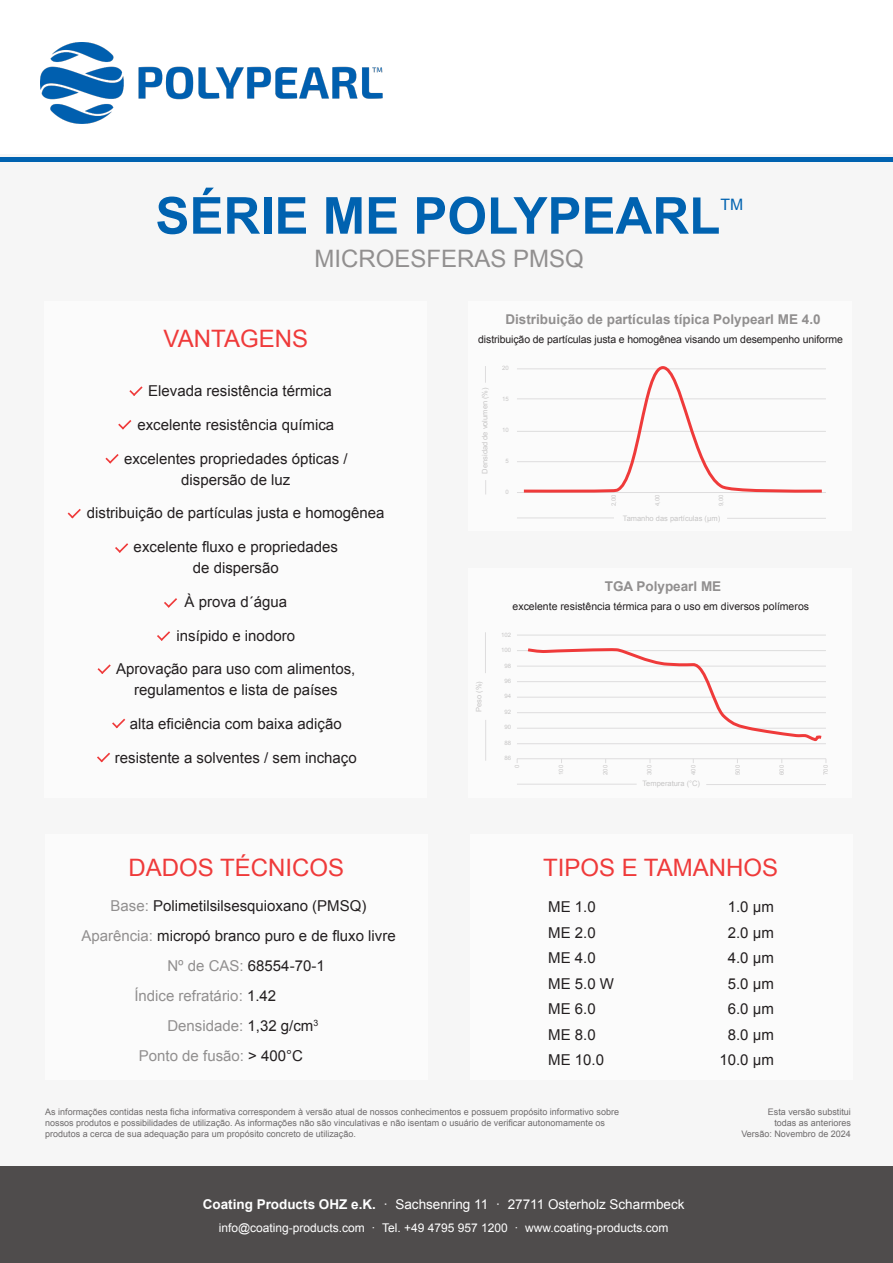
<style>
.page{position:relative;width:893px;height:1263px;background:#fff}
.page>*{position:absolute;margin:0;border:0;box-sizing:border-box;transform-origin:0 0}
.t1{font:700 51px "Arial";color:#0062b0}
.t2{font:24px "Arial";color:#ef3a3a}
.t3{font:24px "Arial";color:#918f8f}
.t4{font:15.75px "Arial";color:#0062b0}
.t5{font:15px "Arial";color:#231f20}
.t6{font:15px "Arial";color:#918f8f}
.t7{font:700 13.5px "Arial";color:#918f8f}
.t8{font:13.5px "Arial";color:#fff}
.t9{font:700 13.5px "Arial";color:#fff}
.t10{font:12px "Arial";color:#fff}
.t11{font:10.5px "Arial";letter-spacing:-.01em;color:#231f20}
.t12{font:9px "Arial";color:#6e6b6c}
.t13{font:8.7px "Arial";color:#231f20}
.t14{font:7.5px "Arial";color:rgb(35 31 32/.25)}
.t15{font:6px "Arial";color:rgb(35 31 32/.25)}
.s1{color:#918f8f}
.s2{color:#231f20}
</style>
<div class="page">
<div style="left:0;top:154px;width:893px;height:1109px;background:#f6f6f6"></div>
<div style="left:45px;top:834px;width:383px;height:246px;background:#fff"></div>
<div style="left:470px;top:834px;width:382px;height:246px;background:#fff"></div>
<div style="left:44px;top:301px;width:383px;height:497px;background:#fff"></div>
<svg style="left:129px;top:386px;width:14px;height:10px"></svg>
<svg style="left:118px;top:420px;width:13px;height:9px"></svg>
<svg style="left:105px;top:454px;width:14px;height:9px"></svg>
<svg style="left:68px;top:509px;width:13px;height:9px"></svg>
<svg style="left:115px;top:543px;width:13px;height:10px"></svg>
<svg style="left:164px;top:598px;width:13px;height:10px"></svg>
<svg style="left:157px;top:631px;width:13px;height:10px"></svg>
<svg style="left:98px;top:664px;width:13px;height:10px"></svg>
<svg style="left:112px;top:719px;width:13px;height:9px"></svg>
<svg style="left:97px;top:753px;width:13px;height:9px"></svg>
<div style="left:469px;top:301px;width:383px;height:230px;background:#fff"></div>
<div style="left:469px;top:568px;width:383px;height:230px;background:#fff"></div>
<hr style="left:517px;top:635px;width:309px;height:1px;background:#deddde">
<hr style="left:517px;top:650px;width:309px;height:1px;background:#deddde">
<hr style="left:517px;top:666px;width:309px;height:1px;background:#deddde">
<hr style="left:517px;top:681px;width:309px;height:1px;background:#deddde">
<hr style="left:517px;top:697px;width:309px;height:1px;background:#deddde">
<hr style="left:517px;top:712px;width:309px;height:1px;background:#deddde">
<hr style="left:517px;top:728px;width:309px;height:1px;background:#deddde">
<hr style="left:517px;top:743px;width:309px;height:1px;background:#deddde">
<hr style="left:485px;top:632px;width:1px;height:41px;background:#deddde">
<hr style="left:485px;top:720px;width:1px;height:41px;background:#deddde">
<hr style="left:706px;top:784px;width:120px;height:1px;background:#deddde">
<hr style="left:517px;top:784px;width:120px;height:1px;background:#deddde">
<hr style="left:517px;top:758px;width:309px;height:1px;background:#deddde">
<svg style="left:525px;top:648px;width:300px;height:93px"></svg>
<hr style="left:517px;top:369px;width:309px;height:1px;background:#deddde">
<hr style="left:517px;top:399px;width:309px;height:1px;background:#deddde">
<hr style="left:517px;top:431px;width:309px;height:1px;background:#deddde">
<hr style="left:517px;top:461px;width:309px;height:1px;background:#deddde">
<svg style="left:485px;top:366px;width:1px;height:17px"></svg>
<svg style="left:485px;top:480px;width:1px;height:14px"></svg>
<hr style="left:727px;top:518px;width:99px;height:1px;background:#deddde">
<hr style="left:517px;top:518px;width:97px;height:1px;background:#deddde">
<hr style="left:517px;top:492px;width:309px;height:1px;background:#deddde">
<svg style="left:521px;top:366px;width:304px;height:127px"></svg>
<div style="left:0;top:157px;width:893px;height:5px;background:#0062b0"></div>
<div style="left:0;top:1166px;width:893px;height:97px;background:#4f4c4c"></div>
<img style="left:41px;top:42px;width:342px;height:81px">
<p class="t1" style="left:155px;top:197px;width:566px">SÉRIE ME POLYPEARL</p>
<p class="t4" style="left:720px;top:198px;width:24px">TM</p>
<p class="t3" style="left:315px;top:250px;width:271px">MICROESFERAS PMSQ</p>
<p class="t2" style="left:164px;top:329px;width:146px">VANTAGENS</p>
<p class="t5" style="left:148px;top:385px;width:185px">Elevada resistência térmica</p>
<p class="t5" style="left:137px;top:419px;width:198px">excelente resistência química</p>
<p class="t5" style="left:124px;top:453px;width:225px">excelentes propriedades ópticas /</p>
<p class="t5" style="left:181px;top:474px;width:111px">dispersão de luz</p>
<p class="t5" style="left:87px;top:507px;width:299px">distribuição de partículas justa e homogênea</p>
<p class="t5" style="left:134px;top:541px;width:206px">excelente fluxo e propriedades</p>
<p class="t5" style="left:193px;top:562px;width:87px">de dispersão</p>
<p class="t5" style="left:185px;top:596px;width:104px">À prova d´água</p>
<p class="t5" style="left:177px;top:630px;width:120px">insípido e inodoro</p>
<p class="t5" style="left:116px;top:663px;width:241px">Aprovação para uso com alimentos,</p>
<p class="t5" style="left:134px;top:684px;width:205px">regulamentos e lista de países</p>
<p class="t5" style="left:130px;top:718px;width:213px">alta eficiência com baixa adição</p>
<p class="t5" style="left:115px;top:752px;width:243px">resistente a solventes / sem inchaço</p>
<p class="t2" style="left:129px;top:858px;width:217px">DADOS TÉCNICOS</p>
<p class="t5" style="left:111px;top:900px;width:257px"><span class="s1">Base:</span> Polimetilsilsesquioxano (PMSQ)</p>
<p class="t5" style="left:81px;top:930px;width:316px"><span class="s1">Aparência:</span> micropó branco puro e de fluxo livre</p>
<p class="t5" style="left:167px;top:960px;width:159px"><span class="s1">Nº de CAS:</span> 68554-70-1</p>
<p class="t6" style="left:134px;top:990px;width:143px">Índice refratário: <span class="s2">1.42</span></p>
<p class="t6" style="left:167px;top:1020px;width:147px">Densidade: <span class="s2">1,32 g/cm</span></p>
<p class="t13" style="left:313px;top:1019px;width:6px">3</p>
<p class="t6" style="left:139px;top:1050px;width:166px">Ponto de fusão: <span class="s2">&gt; 400°C</span></p>
<p class="t7" style="left:505px;top:314px;width:317px">Distribuição de partículas típica Polypearl ME 4.0</p>
<p class="t11" style="left:478px;top:336px;width:366px">distribuição de partículas justa e homogênea visando um desempenho uniforme</p>
<p class="t14" style="left:482px;top:474px;width:88px;rotate:-90deg">Densidad de volumen (%)</p>
<p class="t15" style="left:502px;top:366px;width:8px">20</p>
<p class="t15" style="left:502px;top:397px;width:8px">15</p>
<p class="t15" style="left:502px;top:428px;width:8px">10</p>
<p class="t15" style="left:506px;top:459px;width:5px">5</p>
<p class="t15" style="left:506px;top:490px;width:5px">0</p>
<p class="t15" style="left:612px;top:506px;width:13px;rotate:-90deg">2,00</p>
<p class="t15" style="left:655px;top:506px;width:13px;rotate:-90deg">4,00</p>
<p class="t15" style="left:719px;top:506px;width:13px;rotate:-90deg">9,00</p>
<p class="t14" style="left:623px;top:515px;width:99px">Tamanho das partículas (µm)</p>
<p class="t14" style="left:476px;top:712px;width:32px;rotate:-90deg">Peso (%)</p>
<p class="t7" style="left:605px;top:581px;width:118px">TGA Polypearl ME</p>
<p class="t11" style="left:513px;top:602px;width:298px">excelente resistência térmica para o uso em diversos polímeros</p>
<p class="t15" style="left:501px;top:632px;width:12px">102</p>
<p class="t15" style="left:501px;top:648px;width:12px">100</p>
<p class="t15" style="left:504px;top:663px;width:8px">98</p>
<p class="t15" style="left:504px;top:679px;width:8px">96</p>
<p class="t15" style="left:504px;top:694px;width:8px">94</p>
<p class="t15" style="left:504px;top:709px;width:8px">92</p>
<p class="t15" style="left:504px;top:725px;width:8px">90</p>
<p class="t15" style="left:504px;top:740px;width:8px">88</p>
<p class="t15" style="left:504px;top:756px;width:8px">86</p>
<p class="t15" style="left:515px;top:768px;width:5px;rotate:-90deg">0</p>
<p class="t15" style="left:559px;top:775px;width:12px;rotate:-90deg">100</p>
<p class="t15" style="left:603px;top:775px;width:12px;rotate:-90deg">200</p>
<p class="t15" style="left:647px;top:775px;width:12px;rotate:-90deg">300</p>
<p class="t15" style="left:691px;top:775px;width:12px;rotate:-90deg">400</p>
<p class="t15" style="left:735px;top:775px;width:12px;rotate:-90deg">500</p>
<p class="t15" style="left:779px;top:775px;width:12px;rotate:-90deg">600</p>
<p class="t15" style="left:824px;top:775px;width:12px;rotate:-90deg">700</p>
<p class="t14" style="left:643px;top:781px;width:59px">Temperatura (°C)</p>
<p class="t2" style="left:543px;top:858px;width:237px">TIPOS E TAMANHOS</p>
<p class="t5" style="left:548px;top:901px;width:49px">ME 1.0</p>
<p class="t5" style="left:728px;top:901px;width:48px">1.0 µm</p>
<p class="t5" style="left:548px;top:927px;width:49px">ME 2.0</p>
<p class="t5" style="left:728px;top:927px;width:48px">2.0 µm</p>
<p class="t5" style="left:548px;top:952px;width:49px">ME 4.0</p>
<p class="t5" style="left:728px;top:952px;width:48px">4.0 µm</p>
<p class="t5" style="left:548px;top:978px;width:67px">ME 5.0 W</p>
<p class="t5" style="left:728px;top:978px;width:48px">5.0 µm</p>
<p class="t5" style="left:548px;top:1003px;width:49px">ME 6.0</p>
<p class="t5" style="left:728px;top:1003px;width:48px">6.0 µm</p>
<p class="t5" style="left:548px;top:1029px;width:49px">ME 8.0</p>
<p class="t5" style="left:728px;top:1029px;width:48px">8.0 µm</p>
<p class="t5" style="left:548px;top:1054px;width:57px">ME 10.0</p>
<p class="t5" style="left:719px;top:1054px;width:56px">10.0 µm</p>
<p class="t12" style="left:45px;top:1108px;width:575px">As informações contidas nesta ficha informativa correspondem à versão atual de nossos conhecimentos e possuem propósito informativo sobre</p>
<p class="t12" style="left:45px;top:1119px;width:561px">nossos produtos e possibilidades de utilização. As informações não são vinculativas e não isentam o usuário de verificar autonomamente os</p>
<p class="t12" style="left:45px;top:1130px;width:312px">produtos a cerca de sua adequação para um propósito concreto de utilização.</p>
<p class="t9" style="left:203px;top:1199px;width:175px">Coating Products OHZ e.K.</p>
<p class="t8" style="left:383px;top:1199px;width:303px">· Sachsenring 11 · 27711 Osterholz Scharmbeck</p>
<p class="t10" style="left:219px;top:1223px;width:451px">info@coating-products.com · Tel. +49 4795 957 1200 · www.coating-products.com</p>
<p class="t12" style="left:768px;top:1108px;width:85px">Esta versão substitui</p>
<p class="t12" style="left:774px;top:1119px;width:78px">todas as anteriores</p>
<p class="t12" style="left:741px;top:1130px;width:111px">Versão: Novembro de 2024</p>
</div>
